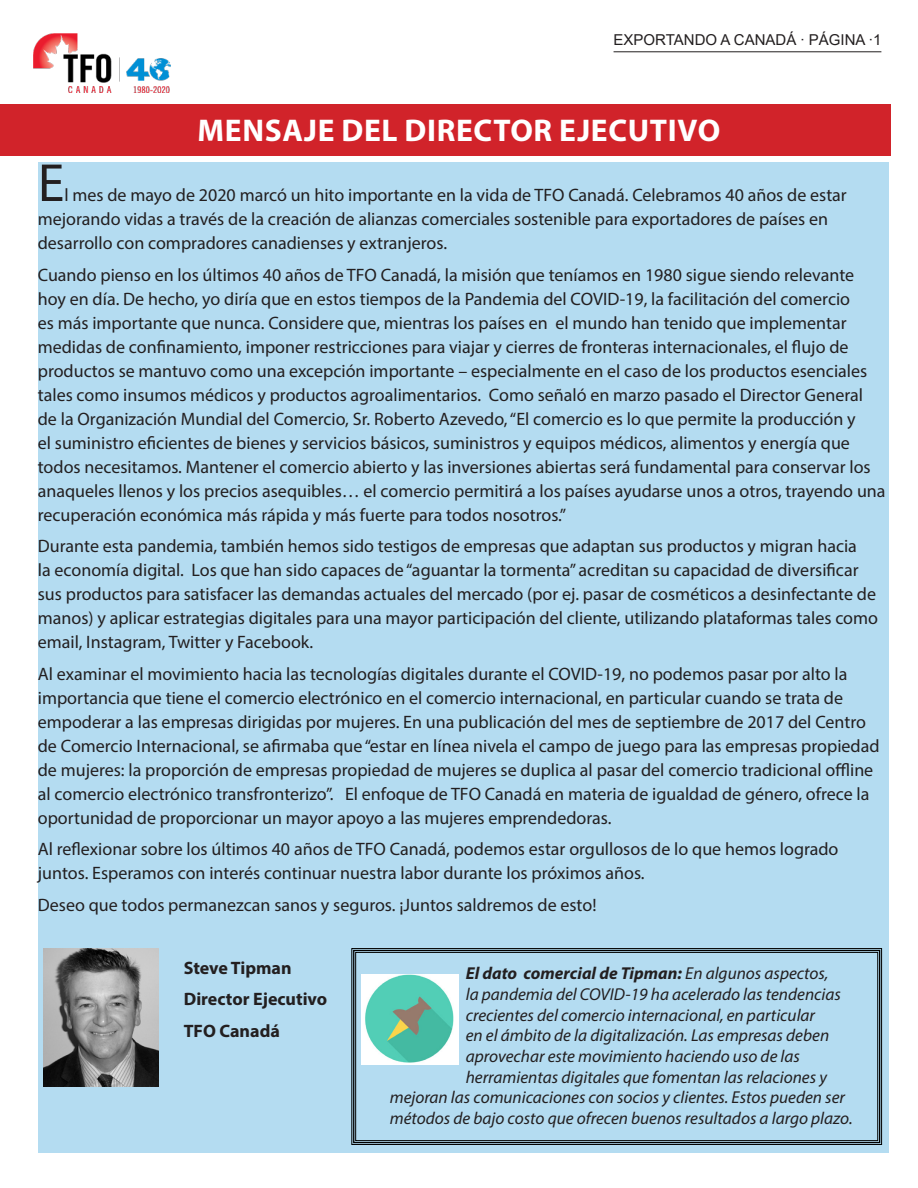
<style>
.page{position:relative;width:918px;height:1188px;background:#fff}
.page>*{position:absolute;margin:0;border:0;box-sizing:border-box;transform-origin:0 0}
.t1{font:54px "Myriad Pro";color:#231f20}
.Issue_Tittle{font:700 31.5px "Myriad Pro";letter-spacing:.02em;color:#fff}
.t2{font:18px/24px "Myriad Pro";color:#231f20}
.t3{font:700 18px "Myriad Pro";color:#231f20}
.t4{font:italic 17.25px "Myriad Pro";color:#231f20}
.t5{font:italic 700 17.25px "Myriad Pro";color:#231f20}
.Top_Month_Issue{font:15px "Arial";color:#231f20}
.s1{font-weight:400}
</style>
<div class="page">
<div style="left:0;top:104px;width:891px;height:52px;background:#d1232a"></div>
<hr style="left:614px;top:51px;width:267px;height:1px;background:#231f20">
<div style="left:38px;top:162px;width:850px;height:990px;background:#b4dcf1"></div>
<img style="left:43px;top:948px;width:115px;height:138px">
<svg style="left:351px;top:948px;width:531px;height:197px"></svg>
<div style="left:353px;top:950px;width:527px;height:193px;border:1px solid #000"></div>
<div style="left:355px;top:952px;width:523px;height:189px;border:1px solid #000"></div>
<img style="left:362px;top:974px;width:97px;height:91px">
<img style="left:34px;top:34px;width:136px;height:58px">
<p class="Top_Month_Issue" style="left:614px;top:29px;width:269px">EXPORTANDO A CANADÁ ∙ PÁGINA ∙1</p>
<p class="Issue_Tittle" style="left:198px;top:110px;width:524px">MENSAJE DEL DIRECTOR EJECUTIVO</p>
<p class="t1" style="left:38px;top:150px;width:28px">E</p>
<p class="t2" style="left:38px;top:183px;width:811px;text-indent:27px">l mes de mayo de 2020 marcó un hito importante en la vida de TFO Canadá. Celebramos 40 años de estar mejorando vidas a través de la creación de alianzas comerciales sostenible para exportadores de países en desarrollo con compradores canadienses y extranjeros.</p>
<p class="t2" style="left:38px;top:262px;width:849px">Cuando pienso en los últimos 40 años de TFO Canadá, la misión que teníamos en 1980 sigue siendo relevante hoy en día. De hecho, yo diría que en estos tiempos de la Pandemia del COVID-19, la facilitación del comercio<br>es más importante que nunca. Considere que, mientras los países en el mundo han tenido que implementar medidas de confinamiento, imponer restricciones para viajar y cierres de fronteras internacionales, el flujo de productos se mantuvo como una excepción importante – especialmente en el caso de los productos esenciales tales como insumos médicos y productos agroalimentarios. Como señaló en marzo pasado el Director General de la Organización Mundial del Comercio, Sr. Roberto Azevedo, “El comercio es lo que permite la producción y<br>el suministro eficientes de bienes y servicios básicos, suministros y equipos médicos, alimentos y energía que todos necesitamos. Mantener el comercio abierto y las inversiones abiertas será fundamental para conservar los anaqueles llenos y los precios asequibles… el comercio permitirá a los países ayudarse unos a otros, trayendo una recuperación económica más rápida y más fuerte para todos nosotros.”</p>
<p class="t2" style="left:38px;top:534px;width:842px">Durante esta pandemia, también hemos sido testigos de empresas que adaptan sus productos y migran hacia<br>la economía digital. Los que han sido capaces de “aguantar la tormenta” acreditan su capacidad de diversificar sus productos para satisfacer las demandas actuales del mercado (por ej. pasar de cosméticos a desinfectante de manos) y aplicar estrategias digitales para una mayor participación del cliente, utilizando plataformas tales como email, Instagram, Twitter y Facebook.</p>
<p class="t2" style="left:38px;top:661px;width:843px">Al examinar el movimiento hacia las tecnologías digitales durante el COVID-19, no podemos pasar por alto la importancia que tiene el comercio electrónico en el comercio internacional, en particular cuando se trata de empoderar a las empresas dirigidas por mujeres. En una publicación del mes de septiembre de 2017 del Centro de Comercio Internacional, se afirmaba que “estar en línea nivela el campo de juego para las empresas propiedad de mujeres: la proporción de empresas propiedad de mujeres se duplica al pasar del comercio tradicional offline al comercio electrónico transfronterizo”. El enfoque de TFO Canadá en materia de igualdad de género, ofrece la oportunidad de proporcionar un mayor apoyo a las mujeres emprendedoras.</p>
<p class="t2" style="left:38px;top:837px;width:802px">Al reflexionar sobre los últimos 40 años de TFO Canadá, podemos estar orgullosos de lo que hemos logrado juntos. Esperamos con interés continuar nuestra labor durante los próximos años.</p>
<p class="t2" style="left:38px;top:892px;width:560px">Deseo que todos permanezcan sanos y seguros. ¡Juntos saldremos de esto!</p>
<p class="t3" style="left:184px;top:956px;width:109px">Steve Tipman</p>
<p class="t3" style="left:184px;top:988px;width:145px">Director Ejecutivo</p>
<p class="t3" style="left:184px;top:1019px;width:98px">TFO Canadá</p>
<p class="t5" style="left:466px;top:962px;width:364px">El dato comercial de Tipman: <span class="s1">En algunos aspectos,</span></p>
<p class="t4" style="left:466px;top:983px;width:377px">la pandemia del COVID-19 ha acelerado las tendencias</p>
<p class="t4" style="left:466px;top:1004px;width:351px">crecientes del comercio internacional, en particular</p>
<p class="t4" style="left:466px;top:1025px;width:365px">en el ámbito de la digitalización. Las empresas deben</p>
<p class="t4" style="left:466px;top:1046px;width:336px">aprovechar este movimiento haciendo uso de las</p>
<p class="t4" style="left:466px;top:1066px;width:363px">herramientas digitales que fomentan las relaciones y</p>
<p class="t4" style="left:390px;top:1087px;width:457px">mejoran las comunicaciones con socios y clientes. Estos pueden ser</p>
<p class="t4" style="left:390px;top:1108px;width:464px">métodos de bajo costo que ofrecen buenos resultados a largo plazo.</p>
</div>
